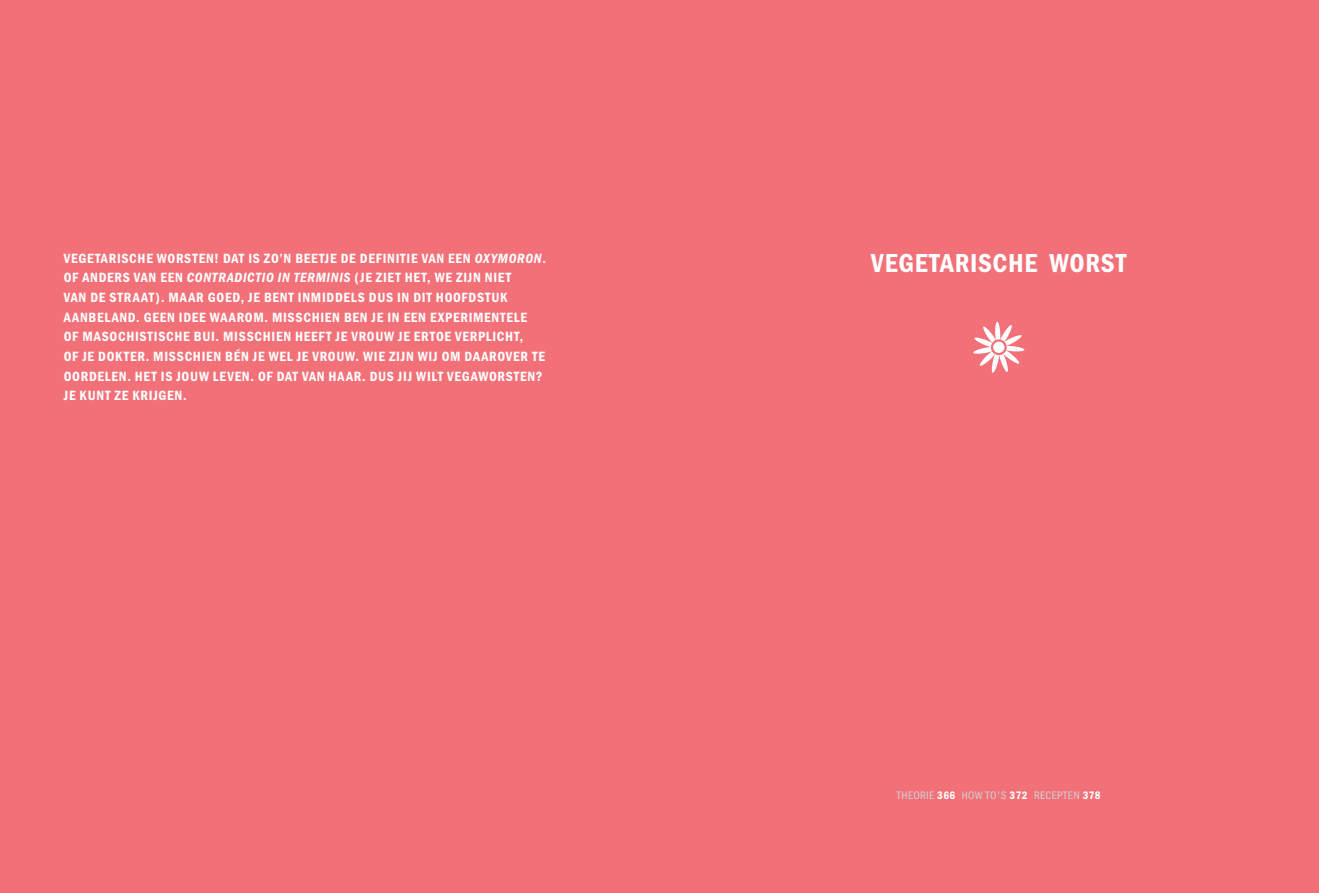
<style>
.page{position:relative;width:1319px;height:893px;background:#fff}
.page>*{position:absolute;margin:0;border:0;box-sizing:border-box;transform-origin:0 0}
.t1{font:27px "Franklin Gothic URW Con Dem";letter-spacing:.025em;color:#fff}
.t2{font:13.8px/19.6px "Franklin Gothic URW Con Dem";letter-spacing:.05em;color:#fff}
.t3{font:11.25px "Franklin Gothic URW Con Boo";letter-spacing:.035em;color:#d1d3d4}
.s1{font-family:"Franklin Gothic URW Con Dem Ita"}
.s2{font-family:"Franklin Gothic URW Con Dem";color:#fff}
</style>
<div class="page">
<div style="left:0;top:0;width:1318px;height:893px;background:#f27179"></div>
<svg style="left:973px;top:322px;width:51px;height:51px"></svg>
<svg style="left:991px;top:340px;width:14px;height:14px"></svg>
<div style="left:990px;top:339px;width:16px;height:16px;border:2px solid #f27179;border-radius:50%"></div>
<p class="t2" style="left:64px;top:248px;width:483px">VEGETARISCHE WORSTEN! DAT IS ZO’N BEETJE DE DEFINITIE VAN EEN <span class="s1">OXYMORON</span>.<br>OF ANDERS VAN EEN <span class="s1">CONTRADICTIO IN TERMINIS</span> (JE ZIET HET, WE ZIJN NIET<br>VAN DE STRAAT). MAAR GOED, JE BENT INMIDDELS DUS IN DIT HOOFDSTUK AANBELAND. GEEN IDEE WAAROM. MISSCHIEN BEN JE IN EEN EXPERIMENTELE<br>OF MASOCHISTISCHE BUI. MISSCHIEN HEEFT JE VROUW JE ERTOE VERPLICHT,<br>OF JE DOKTER. MISSCHIEN BÉN JE WEL JE VROUW. WIE ZIJN WIJ OM DAAROVER TE OORDELEN. HET IS JOUW LEVEN. OF DAT VAN HAAR. DUS JIJ WILT VEGAWORSTEN?<br>JE KUNT ZE KRIJGEN.</p>
<h1 class="t1" style="left:871px;top:245px;width:256px">VEGETARISCHE WORST</h1>
<p class="t3" style="left:896px;top:788px;width:205px">THEORIE <span class="s2">366</span> HOW TO'S <span class="s2">372</span> RECEPTEN <span class="s2">378</span></p>
</div>
